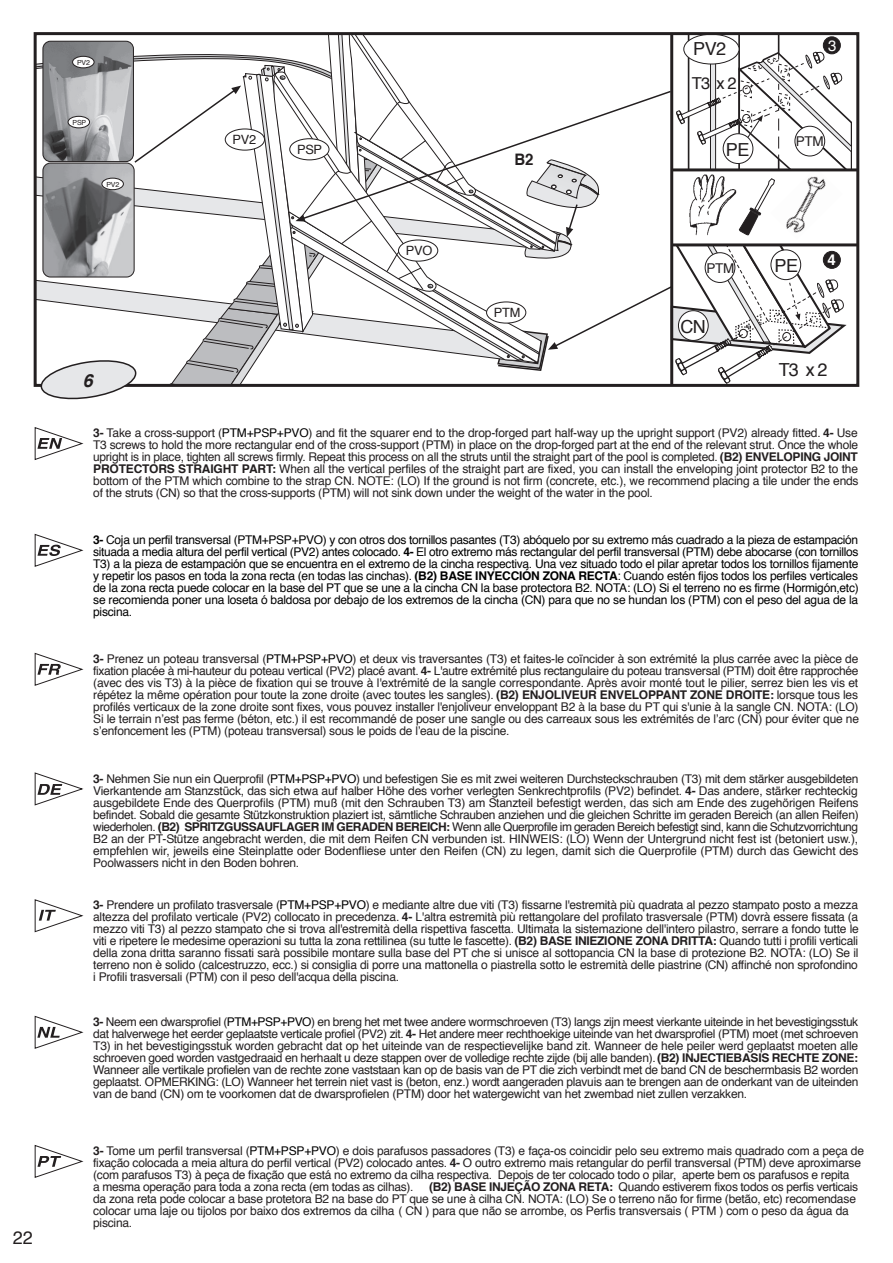
<style>
.page{position:relative;width:893px;height:1263px;background:#fff}
.page>*{position:absolute;margin:0;border:0;box-sizing:border-box;transform-origin:0 0}
.t1{font:18px "Helvetica";letter-spacing:-.025em;color:#231f20}
.t2{font:italic 700 18px "Helvetica";color:#231f20}
.t3{font:16.5px "Helvetica";color:#231f20}
.t4{font:700 15.9px "Helvetica";color:#231f20;scale:.95 1}
.t5{font:700 15px "Helvetica";color:#fff}
.t6{font:15px "Helvetica";color:#fff}
.t7{font:13.5px "Helvetica";letter-spacing:-.025em;color:#231f20}
.t8{font:12.75px "Helvetica";letter-spacing:-.025em;color:#231f20}
.t9{font:12px/12px "Helvetica";letter-spacing:-.02em;color:#231f20;text-align:justify}
.t10{font:12px/12px "Helvetica";letter-spacing:-.02em;color:#000001;text-align:justify}
.t11{font:7.05px "Helvetica";letter-spacing:-.025em;color:#231f20}
.s1{font-weight:700}
.s2{color:#000001}
</style>
<div class="page">
<svg style="left:34px;top:427px;width:50px;height:33px"></svg>
<svg style="left:34px;top:533px;width:50px;height:34px"></svg>
<svg style="left:34px;top:652px;width:50px;height:34px"></svg>
<svg style="left:34px;top:772px;width:50px;height:34px"></svg>
<svg style="left:34px;top:899px;width:50px;height:34px"></svg>
<svg style="left:34px;top:1015px;width:50px;height:34px"></svg>
<svg style="left:34px;top:1145px;width:50px;height:33px"></svg>
<hr style="left:672px;top:168px;width:186px;height:3px;background:#231f20">
<hr style="left:672px;top:243px;width:186px;height:3px;background:#231f20">
<svg style="left:35px;top:34px;width:816px;height:366px"></svg>
<div style="left:487px;top:302px;width:39px;height:21px;background:#fff;border-radius:50%"></div>
<div style="left:486px;top:302px;width:40px;height:21px;border:1px solid #231f20;border-radius:50%"></div>
<div style="left:68px;top:116px;width:22px;height:12px;background:#fff;border-radius:50%"></div>
<div style="left:68px;top:116px;width:22px;height:12px;border:1px solid #231f20;border-radius:50%"></div>
<h1 class="t1" style="left:13px;top:1223px;width:22px">22</h1>
<p class="t11" style="left:77px;top:57px;width:14px">PV2</p>
<p class="t11" style="left:73px;top:117px;width:15px">PSP</p>
<p class="t11" style="left:106px;top:179px;width:14px">PV2</p>
<h1 class="t2" style="left:83px;top:366px;width:12px">6</h1>
<p class="t8" style="left:233px;top:130px;width:25px">PV2</p>
<p class="t8" style="left:297px;top:139px;width:27px">PSP</p>
<p class="t8" style="left:406px;top:241px;width:28px">PVO</p>
<h3 class="t4" style="left:514px;top:147px;width:22px">B2</h3>
<p class="t8" style="left:494px;top:303px;width:28px">PTM</p>
<h1 class="t1" style="left:693px;top:35px;width:35px">PV2</h1>
<h2 class="t3" style="left:692px;top:71px;width:46px">T3 x 2</h2>
<h1 class="t1" style="left:726px;top:136px;width:25px">PE</h1>
<p class="t6" style="left:828px;top:34px;width:10px">3</p>
<p class="t7" style="left:796px;top:130px;width:29px">PTM</p>
<p class="t7" style="left:706px;top:258px;width:29px">PTM</p>
<h1 class="t1" style="left:774px;top:251px;width:25px">PE</h1>
<h1 class="t1" style="left:680px;top:312px;width:27px">CN</h1>
<p class="t5" style="left:827px;top:248px;width:10px">4</p>
<h1 class="t1" style="left:779px;top:356px;width:50px">T3 x 2</h1>
<p class="t9" style="left:93px;top:427px;width:767px"><span class="s1">3-</span> Take a cross-support (<span class="s2">PTM+PSP+PVO</span>) and fit the squarer end to the drop-forged part half-way up the upright support (PV2) already fitted. <span class="s1">4-</span> Use T3 screws to hold the more rectangular end of the cross-support (PTM) in place on the drop-forged part at the end of the relevant strut. Once the whole upright is in place, tighten all screws firmly. Repeat this process on all the struts until the straight part of the pool is completed. <span class="s1">(B2) ENVELOPING JOINT PROTECTORS STRAIGHT PART:</span> When all the vertical perfiles of the straight part are fixed, you can install the enveloping joint protector B2 to the bottom of the PTM which combine to the strap CN. NOTE: (LO) If the ground is not firm (concrete, etc.), we recommend placing a tile under the ends of the struts (CN) so that the cross-supports (PTM) will not sink down under the weight of the water in the pool.</p>
<p class="t10" style="left:93px;top:534px;width:767px"><span class="s1">3-</span> Coja un perfil transversal (PTM+PSP+PVO) y con otros dos tornillos pasantes (T3) abóquelo por su extremo más cuadrado a la pieza de estampación situada a media altura del perfil vertical (PV2) antes colocado. <span class="s1">4-</span> El otro extremo más rectangular del perfil transversal (PTM) debe abocarse (con tornillos T3) a la pieza de estampación que se encuentra en el extremo de la cincha respectiva. Una vez situado todo el pilar apretar todos los tornillos fijamente y repetir los pasos en toda la zona recta (en todas las cinchas). <span class="s1">(B2) BASE INYECCIÓN ZONA RECTA</span>: Cuando estén fijos todos los perfiles verticales de la zona recta puede colocar en la base del PT que se une a la cincha CN la base protectora B2. NOTA: (LO) Si el terreno no es firme (Hormigón,etc) se recomienda poner una loseta ó baldosa por debajo de los extremos de la cincha (CN) para que no se hundan los (PTM) con el peso del agua de la piscina.</p>
<p class="t9" style="left:93px;top:653px;width:767px"><span class="s1">3-</span> Prenez un poteau transversal (<span class="s2">PTM+PSP+PVO</span>) et deux vis traversantes (T3) et faites-le coïncider à son extrémité la plus carrée avec la pièce de fixation placée à mi-hauteur du poteau vertical (PV2) placé avant. <span class="s1">4-</span> L'autre extrémité plus rectangulaire du poteau transversal (PTM) doit être rapprochée (avec des vis T3) à la pièce de fixation qui se trouve à l'extrémité de la sangle correspondante. Après avoir monté tout le pilier, serrez bien les vis et répétez la même opération pour toute la zone droite (avec toutes les sangles). <span class="s1">(B2) ENJOLIVEUR ENVELOPPANT ZONE DROITE:</span> lorsque tous les profilés verticaux de la zone droite sont fixes, vous pouvez installer l'enjoliveur enveloppant B2 à la base du PT qui s'unie à la sangle CN. NOTA: (LO)<br>Si le terrain nʼest pas ferme (béton, etc.) il est recommandé de poser une sangle ou des carreaux sous les extrémités de lʼarc (CN) pour éviter que ne sʼenfoncement les (PTM) (poteau transversal) sous le poids de lʼeau de la piscine.</p>
<p class="t9" style="left:93px;top:773px;width:767px"><span class="s1">3-</span> Nehmen Sie nun ein Querprofil (<span class="s2">PTM+PSP+PVO</span>) und befestigen Sie es mit zwei weiteren Durchsteckschrauben (T3) mit dem stärker ausgebildeten Vierkantende am Stanzstück, das sich etwa auf halber Höhe des vorher verlegten Senkrechtprofils (PV2) befindet. <span class="s1">4-</span> Das andere, stärker rechteckig ausgebildete Ende des Querprofils (PTM) muß (mit den Schrauben T3) am Stanzteil befestigt werden, das sich am Ende des zugehörigen Reifens befindet. Sobald die gesamte Stützkonstruktion plaziert ist, sämtliche Schrauben anziehen und die gleichen Schritte im geraden Bereich (an allen Reifen) wiederholen. <span class="s1">(B2) SPRITZGUSSAUFLAGER IM GERADEN BEREICH:</span> Wenn alle Querprofile im geraden Bereich befestigt sind, kann die Schutzvorrichtung B2 an der PT-Stütze angebracht werden, die mit dem Reifen CN verbunden ist. HINWEIS: (LO) Wenn der Untergrund nicht fest ist (betoniert usw.), empfehlen wir, jeweils eine Steinplatte oder Bodenfliese unter den Reifen (CN) zu legen, damit sich die Querprofile (PTM) durch das Gewicht des Poolwassers nicht in den Boden bohren.</p>
<p class="t9" style="left:93px;top:899px;width:767px"><span class="s1">3-</span> Prendere un profilato trasversale (<span class="s2">PTM+PSP+PVO</span>) e mediante altre due viti (T3) fissarne l'estremità più quadrata al pezzo stampato posto a mezza altezza del profilato verticale (PV2) collocato in precedenza. <span class="s1">4-</span> L'altra estremità più rettangolare del profilato trasversale (PTM) dovrà essere fissata (a mezzo viti T3) al pezzo stampato che si trova all'estremità della rispettiva fascetta. Ultimata la sistemazione dell'intero pilastro, serrare a fondo tutte le viti e ripetere le medesime operazioni su tutta la zona rettilinea (su tutte le fascette). <span class="s1">(B2) BASE INIEZIONE ZONA DRITTA:</span> Quando tutti i profili verticali della zona dritta saranno fissati sarà possibile montare sulla base del PT che si unisce al sottopancia CN la base di protezione B2. NOTA: (LO) Se il terreno non è solido (calcestruzzo, ecc.) si consiglia di porre una mattonella o piastrella sotto le estremità delle piastrine (CN) affinché non sprofondino i Profili trasversali (PTM) con il peso dell'acqua della piscina.</p>
<p class="t9" style="left:93px;top:1016px;width:767px"><span class="s1">3-</span> Neem een dwarsprofiel (<span class="s2">PTM+PSP+PVO</span>) en breng het met twee andere wormschroeven (T3) langs zijn meest vierkante uiteinde in het bevestigingsstuk dat halverwege het eerder geplaatste verticale profiel (PV2) zit. <span class="s1">4-</span> Het andere meer rechthoekige uiteinde van het dwarsprofiel (PTM) moet (met schroeven T3) in het bevestigingsstuk worden gebracht dat op het uiteinde van de respectievelijke band zit. Wanneer de hele peiler werd geplaatst moeten alle schroeven goed worden vastgedraaid en herhaalt u deze stappen over de volledige rechte zijde (bij alle banden). <span class="s1">(B2) INJECTIEBASIS RECHTE ZONE:<br></span>Wanneer alle vertikale profielen van de rechte zone vaststaan kan op de basis van de PT die zich verbindt met de band CN de beschermbasis B2 worden geplaatst. OPMERKING: (LO) Wanneer het terrein niet vast is (beton, enz.) wordt aangeraden plavuis aan te brengen aan de onderkant van de uiteinden van de band (CN) om te voorkomen dat de dwarsprofielen (PTM) door het watergewicht van het zwembad niet zullen verzakken.</p>
<p class="t9" style="left:93px;top:1145px;width:772px;text-align:left"><span class="s1">3-</span> Tome um perfil transversal (<span class="s2">PTM+PSP+PVO</span>) e dois parafusos passadores (T3) e faça-os coincidir pelo seu extremo mais quadrado com a peça de fixação colocada a meia altura do perfil vertical (PV2) colocado antes. <span class="s1">4-</span> O outro extremo mais retangular do perfil transversal (PTM) deve aproximarse (com parafusos T3) à peça de fixação que está no extremo da cilha respectiva. Depois de ter colocado todo o pilar, aperte bem os parafusos e repita<br>a mesma operação para toda a zona recta (em todas as cilhas).</p>
<p class="t9" style="left:93px;top:1181px;width:767px;text-align:left;text-indent:336px"><span class="s1">(B2) BASE INJEÇÃO ZONA RETA:</span> Quando estiverem fixos todos os perfis verticais da zona reta pode colocar a base protetora B2 na base do PT que se une à cilha CN. NOTA: (LO) Se o terreno não for firme (betão, etc) recomendase colocar uma laje ou tijolos por baixo dos extremos da cilha ( CN ) para que não se arrombe, os Perfis transversais ( PTM ) com o peso da água da piscina.</p>
</div>
